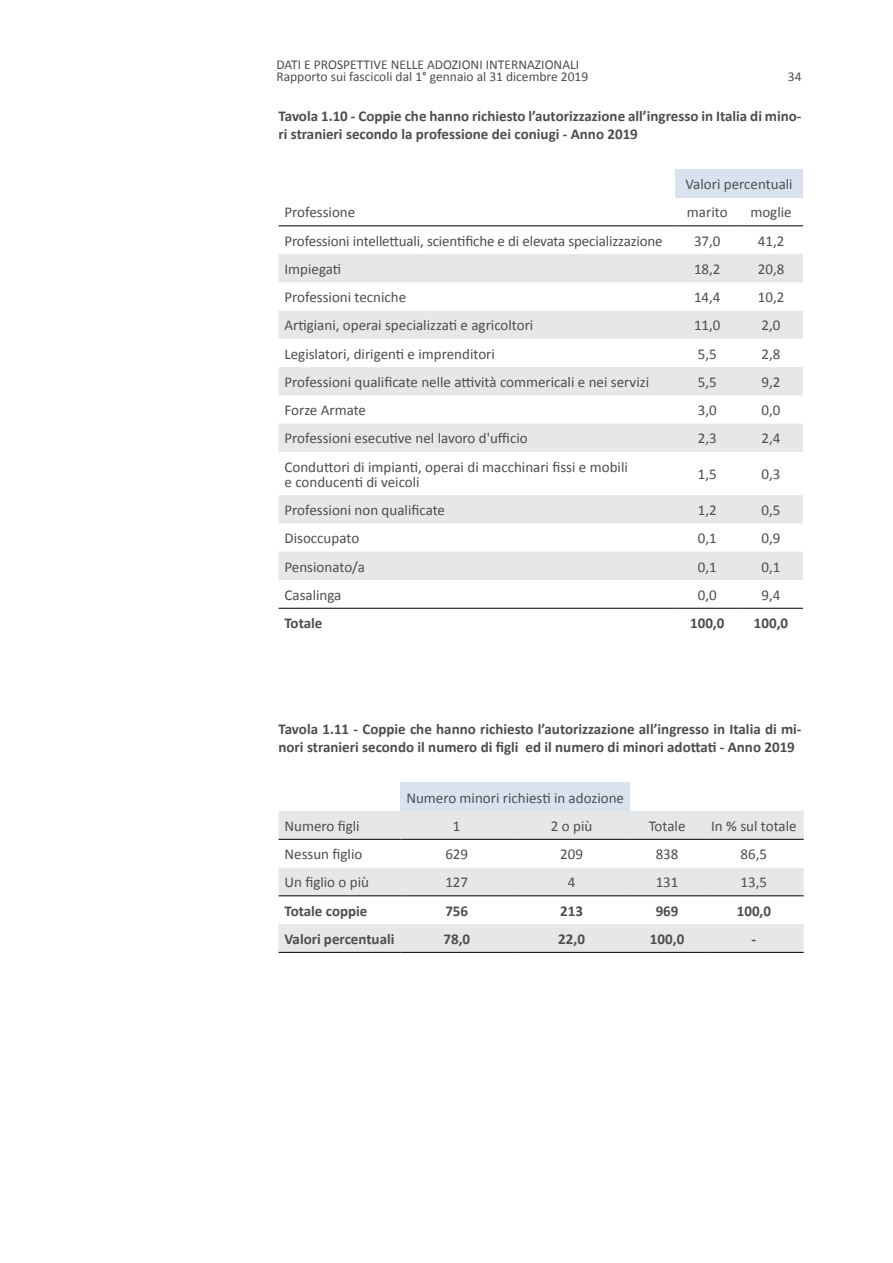
<style>
.page{position:relative;width:893px;height:1263px;background:#fff}
.page>*{position:absolute;margin:0;border:0;box-sizing:border-box;transform-origin:0 0}
.t1{font:15px/15px "Calibri";color:#4d4d4f}
.t2{font:700 15px/18px "Calibri";color:#4d4d4f}
.t3{font:13.5px/12px "Calibri";color:#4d4d4f}
</style>
<div class="page">
<div style="left:675px;top:169px;width:128px;height:29px;background:#d9e3ef"></div>
<svg style="left:279px;top:226px;width:524px;height:382px"></svg>
<svg style="left:279px;top:254px;width:524px;height:326px;fill:#e6e7e8"></svg>
<hr style="left:279px;top:225px;width:396px;height:1px;background:#000">
<hr style="left:675px;top:225px;width:64px;height:1px;background:#000">
<hr style="left:739px;top:225px;width:64px;height:1px;background:#000">
<hr style="left:279px;top:608px;width:396px;height:1px;background:#000">
<hr style="left:675px;top:608px;width:64px;height:1px;background:#000">
<hr style="left:739px;top:608px;width:64px;height:1px;background:#000">
<div style="left:400px;top:783px;width:230px;height:28px;background:#d9e3ef"></div>
<div style="left:279px;top:811px;width:525px;height:141px;background:#e6e7e8"></div>
<svg style="left:279px;top:840px;width:525px;height:84px"></svg>
<hr style="left:279px;top:895px;width:121px;height:1px;background:#000">
<hr style="left:400px;top:895px;width:113px;height:1px;background:#000">
<hr style="left:513px;top:895px;width:117px;height:1px;background:#000">
<hr style="left:630px;top:895px;width:74px;height:1px;background:#000">
<hr style="left:704px;top:895px;width:100px;height:1px;background:#000">
<hr style="left:279px;top:839px;width:121px;height:1px;background:#000">
<hr style="left:400px;top:839px;width:113px;height:1px;background:#000">
<hr style="left:513px;top:839px;width:117px;height:1px;background:#000">
<hr style="left:630px;top:839px;width:74px;height:1px;background:#000">
<hr style="left:704px;top:839px;width:100px;height:1px;background:#000">
<hr style="left:279px;top:952px;width:121px;height:1px;background:#000">
<hr style="left:400px;top:952px;width:113px;height:1px;background:#000">
<hr style="left:513px;top:952px;width:117px;height:1px;background:#000">
<hr style="left:630px;top:952px;width:74px;height:1px;background:#000">
<hr style="left:704px;top:952px;width:100px;height:1px;background:#000">
<p class="t3" style="left:276px;top:58px;width:313px">DATI E PROSPETTIVE NELLE ADOZIONI INTERNAZIONALI<br>Rapporto sui fascicoli dal 1° gennaio al 31 dicembre 2019</p>
<p class="t2" style="left:279px;top:107px;width:524px">Tavola 1.10 - Coppie che hanno richiesto l’autorizzazione all’ingresso in Italia di mino&shy;ri stranieri secondo la professione dei coniugi - Anno 2019</p>
<p class="t1" style="left:686px;top:176px;width:109px">Valori percentuali</p>
<p class="t1" style="left:285px;top:204px;width:72px">Professione</p>
<p class="t1" style="left:687px;top:204px;width:42px">marito</p>
<p class="t1" style="left:750px;top:204px;width:43px">moglie</p>
<p class="t1" style="left:284px;top:232px;width:380px">Professioni intellettuali, scientifiche e di elevata specializzazione</p>
<p class="t1" style="left:694px;top:232px;width:28px">37,0</p>
<p class="t1" style="left:758px;top:232px;width:28px">41,2</p>
<p class="t1" style="left:284px;top:261px;width:58px">Impiegati</p>
<p class="t1" style="left:694px;top:261px;width:28px">18,2</p>
<p class="t1" style="left:758px;top:261px;width:28px">20,8</p>
<p class="t1" style="left:284px;top:289px;width:123px">Professioni tecniche</p>
<p class="t1" style="left:694px;top:289px;width:28px">14,4</p>
<p class="t1" style="left:758px;top:289px;width:28px">10,2</p>
<p class="t1" style="left:284px;top:317px;width:250px">Artigiani, operai specializzati e agricoltori</p>
<p class="t1" style="left:694px;top:317px;width:28px">11,0</p>
<p class="t1" style="left:762px;top:317px;width:20px">2,0</p>
<p class="t1" style="left:284px;top:345px;width:212px">Legislatori, dirigenti e imprenditori</p>
<p class="t1" style="left:698px;top:345px;width:20px">5,5</p>
<p class="t1" style="left:762px;top:345px;width:20px">2,8</p>
<p class="t1" style="left:284px;top:374px;width:366px">Professioni qualificate nelle attività commericali e nei servizi</p>
<p class="t1" style="left:698px;top:374px;width:20px">5,5</p>
<p class="t1" style="left:762px;top:374px;width:20px">9,2</p>
<p class="t1" style="left:284px;top:402px;width:83px">Forze Armate</p>
<p class="t1" style="left:698px;top:402px;width:20px">3,0</p>
<p class="t1" style="left:762px;top:402px;width:20px">0,0</p>
<p class="t1" style="left:284px;top:430px;width:245px">Professioni esecutive nel lavoro d'ufficio</p>
<p class="t1" style="left:698px;top:430px;width:20px">2,3</p>
<p class="t1" style="left:762px;top:430px;width:20px">2,4</p>
<p class="t1" style="left:284px;top:458px;width:345px">Conduttori di impianti, operai di macchinari fissi e mobili e conducenti di veicoli</p>
<p class="t1" style="left:698px;top:466px;width:20px">1,5</p>
<p class="t1" style="left:762px;top:466px;width:20px">0,3</p>
<p class="t1" style="left:284px;top:502px;width:162px">Professioni non qualificate</p>
<p class="t1" style="left:698px;top:502px;width:20px">1,2</p>
<p class="t1" style="left:762px;top:502px;width:20px">0,5</p>
<p class="t1" style="left:284px;top:530px;width:76px">Disoccupato</p>
<p class="t1" style="left:698px;top:530px;width:20px">0,1</p>
<p class="t1" style="left:762px;top:530px;width:20px">0,9</p>
<p class="t1" style="left:284px;top:558px;width:82px">Pensionato/a</p>
<p class="t1" style="left:698px;top:558px;width:20px">0,1</p>
<p class="t1" style="left:762px;top:558px;width:20px">0,1</p>
<p class="t1" style="left:284px;top:587px;width:58px">Casalinga</p>
<p class="t1" style="left:698px;top:587px;width:20px">0,0</p>
<p class="t1" style="left:762px;top:587px;width:20px">9,4</p>
<p class="t2" style="left:284px;top:614px;width:39px">Totale</p>
<p class="t2" style="left:690px;top:614px;width:36px">100,0</p>
<p class="t2" style="left:754px;top:614px;width:36px">100,0</p>
<p class="t3" style="left:788px;top:70px;width:15px">34</p>
<p class="t2" style="left:278px;top:720px;width:524px">Tavola 1.11 - Coppie che hanno richiesto l’autorizzazione all’ingresso in Italia di mi&shy;nori stranieri secondo il numero di figli ed il numero di minori adottati - Anno 2019</p>
<p class="t1" style="left:406px;top:789px;width:219px">Numero minori richiesti in adozione</p>
<p class="t1" style="left:285px;top:818px;width:77px">Numero figli</p>
<p class="t1" style="left:453px;top:818px;width:9px">1</p>
<p class="t1" style="left:551px;top:818px;width:43px">2 o più</p>
<p class="t1" style="left:649px;top:818px;width:38px">Totale</p>
<p class="t1" style="left:711px;top:818px;width:87px">In % sul totale</p>
<p class="t1" style="left:285px;top:846px;width:79px">Nessun figlio</p>
<p class="t1" style="left:445px;top:846px;width:24px">629</p>
<p class="t1" style="left:560px;top:846px;width:24px">209</p>
<p class="t1" style="left:656px;top:846px;width:24px">838</p>
<p class="t1" style="left:741px;top:846px;width:28px">86,5</p>
<p class="t1" style="left:285px;top:874px;width:86px">Un figlio o più</p>
<p class="t1" style="left:445px;top:874px;width:24px">127</p>
<p class="t1" style="left:568px;top:874px;width:9px">4</p>
<p class="t1" style="left:656px;top:874px;width:24px">131</p>
<p class="t1" style="left:741px;top:874px;width:28px">13,5</p>
<p class="t2" style="left:285px;top:902px;width:84px">Totale coppie</p>
<p class="t2" style="left:445px;top:902px;width:24px">756</p>
<p class="t2" style="left:560px;top:902px;width:24px">213</p>
<p class="t2" style="left:656px;top:902px;width:24px">969</p>
<p class="t2" style="left:737px;top:902px;width:36px">100,0</p>
<p class="t2" style="left:285px;top:930px;width:111px">Valori percentuali</p>
<p class="t2" style="left:443px;top:930px;width:28px">78,0</p>
<p class="t2" style="left:558px;top:930px;width:28px">22,0</p>
<p class="t2" style="left:650px;top:930px;width:36px">100,0</p>
<p class="t2" style="left:752px;top:930px;width:6px">-</p>
</div>
